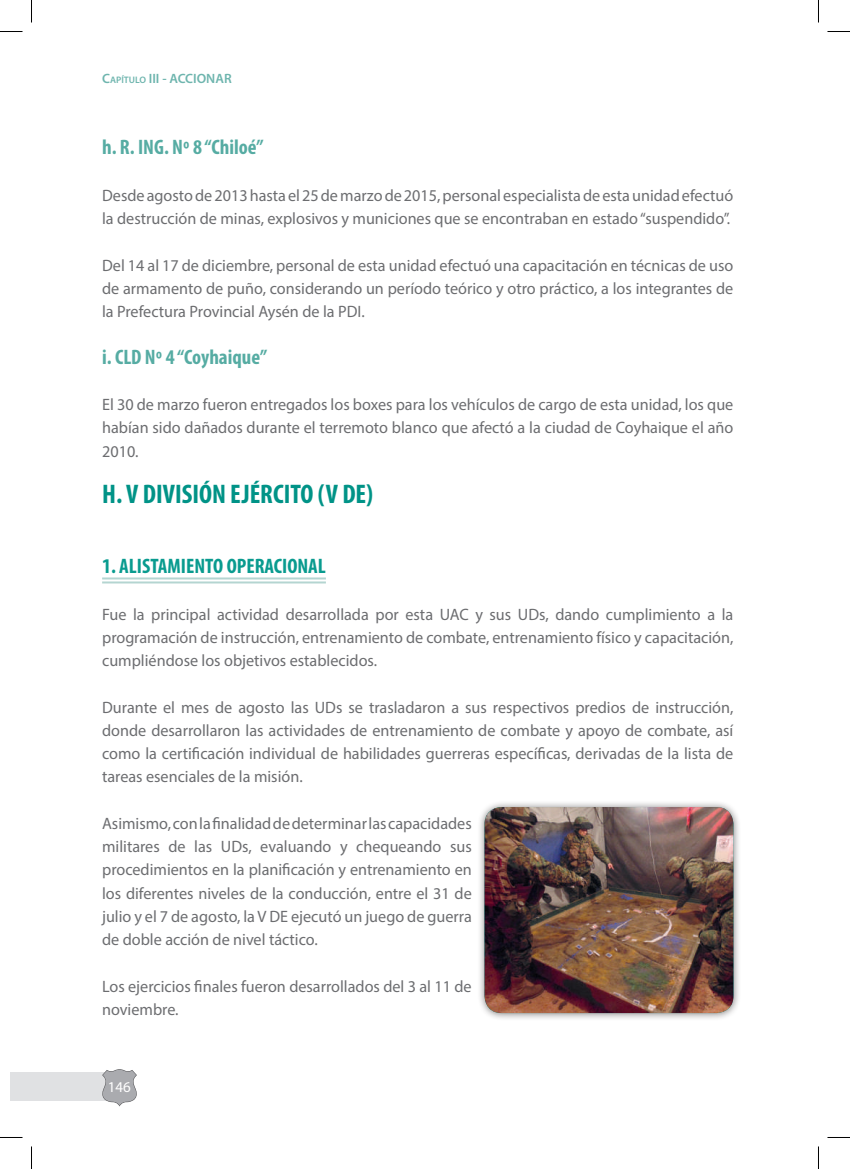
<style>
.page{position:relative;width:850px;height:1169px;background:#fff}
.page>*{position:absolute;margin:0;border:0;box-sizing:border-box;transform-origin:0 0}
.t1{font:700 condensed 27px "Myriad Pro";color:#009387}
.t2{font:700 condensed 21px "Myriad Pro";color:#56aca3}
.t3{font:700 condensed 21px "Myriad Pro";color:#099b8f}
.t4{font:16.5px/23.2px "Myriad Pro";color:#6c6d70;text-align:justify}
.t5{font:15px "Myriad Pro";color:#fff}
.t6{font:600 13.5px "Myriad Pro";color:#6eb5ae}
.s1{font-size:9.45px}
</style>
<div class="page">
<hr style="left:102px;top:577px;width:224px;height:2px;background:#b4d5d1">
<hr style="left:102px;top:581px;width:224px;height:2px;background:#b4d5d1">
<div style="left:477px;top:800px;width:264px;height:221px;background:#231f20;opacity:.56"></div>
<img style="left:484px;top:807px;width:249px;height:206px">
<div style="left:10px;top:1072px;width:119px;height:28px;background:#e0e1e3"></div>
<svg style="left:102px;top:1069px;width:35px;height:37px"></svg>
<svg style="left:0;top:31px;width:22px;height:1px"></svg>
<svg style="left:827px;top:31px;width:23px;height:1px"></svg>
<svg style="left:0;top:1137px;width:22px;height:1px"></svg>
<svg style="left:827px;top:1137px;width:23px;height:1px"></svg>
<svg style="left:31px;top:0;width:1px;height:22px"></svg>
<svg style="left:31px;top:1146px;width:1px;height:23px"></svg>
<svg style="left:818px;top:0;width:1px;height:22px"></svg>
<svg style="left:818px;top:1146px;width:1px;height:23px"></svg>
<p class="t6" style="left:102px;top:69px;width:131px">C<span class="s1">APÍTULO</span> III - ACCIONAR</p>
<p class="t2" style="left:102px;top:134px;width:163px">h. R. ING. Nº 8 “Chiloé”</p>
<p class="t4" style="left:102px;top:183px;width:632px">Desde agosto de 2013 hasta el 25 de marzo de 2015, personal especialista de esta unidad efectuó la destrucción de minas, explosivos y municiones que se encontraban en estado “suspendido”.</p>
<p class="t4" style="left:102px;top:253px;width:632px">Del 14 al 17 de diciembre, personal de esta unidad efectuó una capacitación en técnicas de uso de armamento de puño, considerando un período teórico y otro práctico, a los integrantes de la Prefectura Provincial Aysén de la PDI.</p>
<p class="t2" style="left:102px;top:343px;width:166px">i. CLD Nº 4 “Coyhaique”</p>
<p class="t4" style="left:102px;top:393px;width:632px">El 30 de marzo fueron entregados los boxes para los vehículos de cargo de esta unidad, los que habían sido dañados durante el terremoto blanco que afectó a la ciudad de Coyhaique el año 2010.</p>
<h1 class="t1" style="left:102px;top:477px;width:272px">H. V DIVISIÓN EJÉRCITO (V DE)</h1>
<p class="t3" style="left:102px;top:553px;width:225px">1. ALISTAMIENTO OPERACIONAL</p>
<p class="t4" style="left:102px;top:602px;width:633px">Fue la principal actividad desarrollada por esta UAC y sus UDs, dando cumplimiento a la programación de instrucción, entrenamiento de combate, entrenamiento físico y capacitación, cumpliéndose los objetivos establecidos.</p>
<p class="t4" style="left:102px;top:695px;width:633px">Durante el mes de agosto las UDs se trasladaron a sus respectivos predios de instrucción, donde desarrollaron las actividades de entrenamiento de combate y apoyo de combate, así como la certificación individual de habilidades guerreras específicas, derivadas de la lista de tareas esenciales de la misión.</p>
<p class="t4" style="left:102px;top:811px;width:371px">Asimismo, con la finalidad de determinar las capacidades militares de las UDs, evaluando y chequeando sus procedimientos en la planificación y entrenamiento en los diferentes niveles de la conducción, entre el 31 de julio y el 7 de agosto, la V DE ejecutó un juego de guerra de doble acción de nivel táctico.</p>
<p class="t4" style="left:102px;top:974px;width:371px">Los ejercicios finales fueron desarrollados del 3 al 11 de noviembre.</p>
<p class="t5" style="left:108px;top:1078px;width:25px">146</p>
</div>
